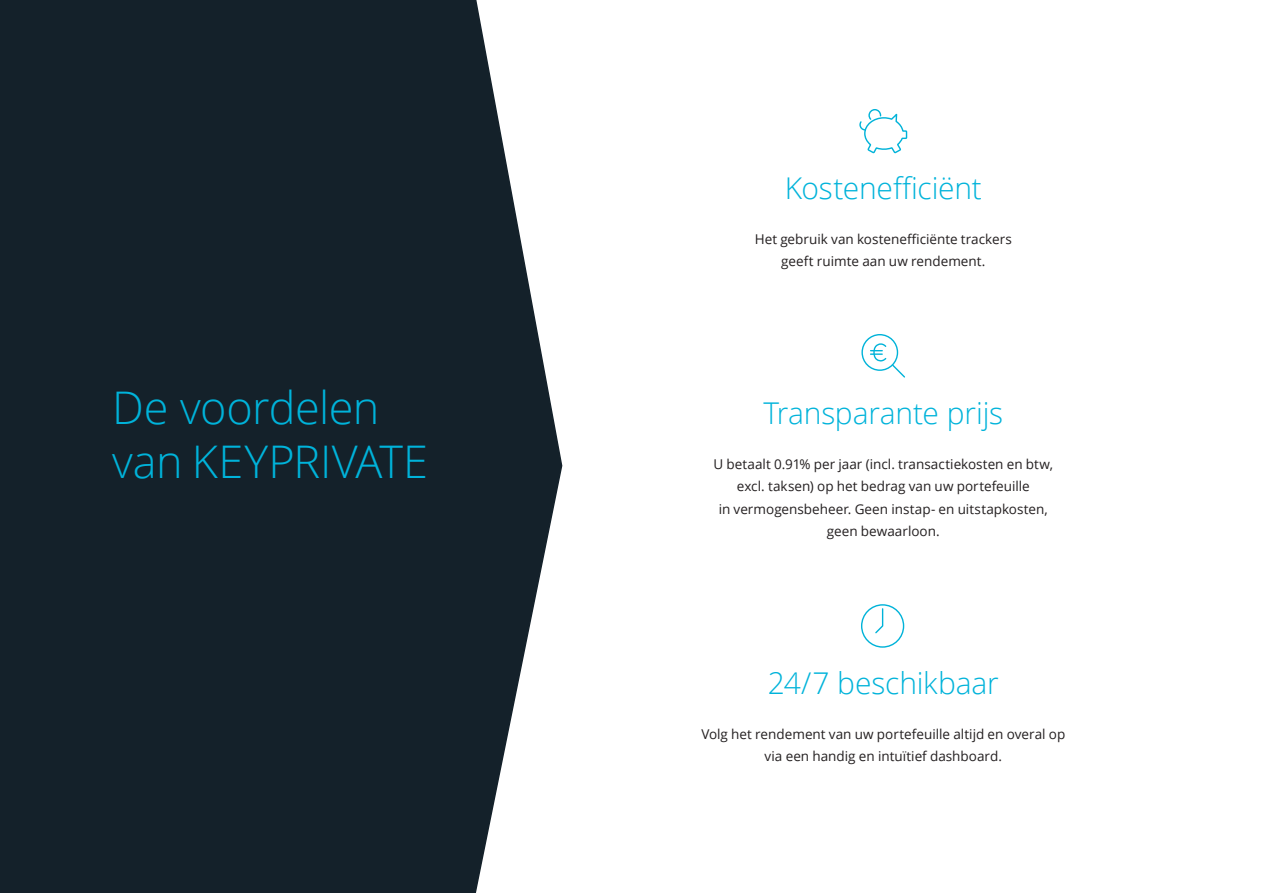
<style>
.page{position:relative;width:1263px;height:893px;background:#fff}
.page>*{position:absolute;margin:0;border:0;box-sizing:border-box;transform-origin:0 0}
.t1{font:300 45px/54px "Open Sans";letter-spacing:-.01em;color:#00b3da}
.t2{font:300 30px "Open Sans";letter-spacing:-.005em;color:#00b3da}
.t3{font:13.5px/22.5px "Open Sans";color:#231f20;text-align:center}
</style>
<div class="page">
<svg style="left:0;top:0;width:563px;height:893px;background:#26323a"></svg>
<svg style="left:859px;top:109px;width:48px;height:45px"></svg>
<div style="left:861px;top:334px;width:37px;height:37px;border:1px solid #00b3d9;border-radius:50%"></div>
<svg style="left:870px;top:343px;width:35px;height:35px"></svg>
<div style="left:861px;top:604px;width:43px;height:44px;border:1px solid #00b3d9;border-radius:50%"></div>
<svg style="left:874px;top:607px;width:10px;height:27px"></svg>
<h1 class="t1" style="left:112px;top:379px;width:317px">De voordelen van KEYPRIVATE</h1>
<h2 class="t2" style="left:785px;top:167px;width:199px">Kostenefficiënt</h2>
<p class="t3" style="left:755px;top:227px;width:259px">Het gebruik van kostenefficiënte trackers geeft ruimte aan uw rendement.</p>
<h2 class="t2" style="left:763px;top:392px;width:241px">Transparante prijs</h2>
<p class="t3" style="left:713px;top:452px;width:341px">U betaalt 0.91% per jaar (incl. transactiekosten en btw, excl. taksen) op het bedrag van uw portefeuille<br>in vermogensbeheer. Geen instap- en uitstapkosten, geen bewaarloon.</p>
<h2 class="t2" style="left:768px;top:662px;width:232px">24/7 beschikbaar</h2>
<p class="t3" style="left:701px;top:722px;width:365px">Volg het rendement van uw portefeuille altijd en overal op via een handig en intuïtief dashboard.</p>
</div>
